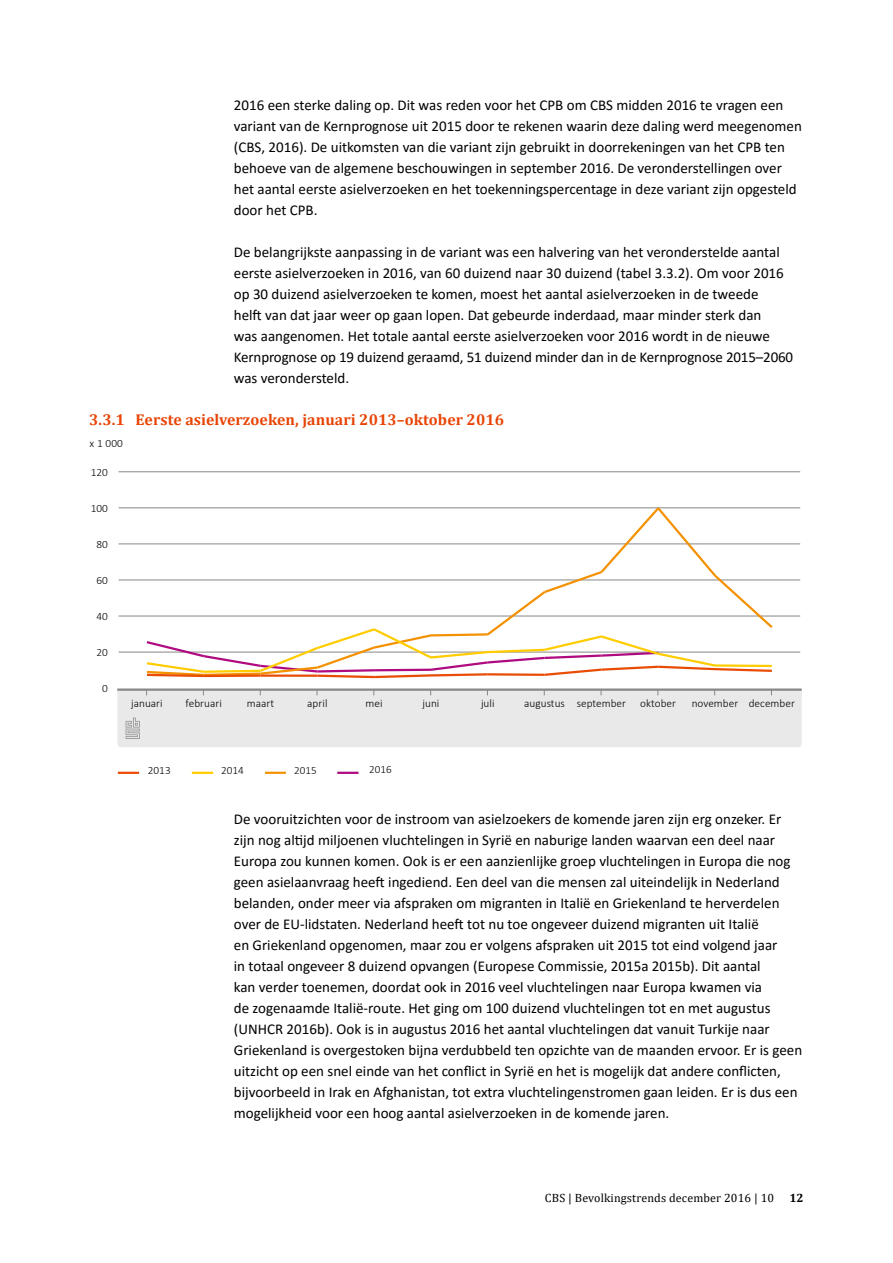
<style>
.page{position:relative;width:893px;height:1263px;background:#fff}
.page>*{position:absolute;margin:0;border:0;box-sizing:border-box;transform-origin:0 0}
.t1{font:700 15.75px "Cambria";letter-spacing:.005em;color:#e84406}
.t2{font:15px/21px "Calibri";color:#000}
.t3{font:12px "Cambria";letter-spacing:.01em;color:#000}
.t4{font:700 12px "Cambria";color:#000}
.t5{font:300 11.25px "Calibri";letter-spacing:.005em;color:#000}
.t6{font:300 11.1px "Calibri";letter-spacing:.005em;color:#000}
</style>
<div class="page">
<hr style="left:118px;top:772px;width:21px;height:2px;background:#e94c05">
<hr style="left:192px;top:772px;width:21px;height:2px;background:#fc0">
<hr style="left:337px;top:772px;width:22px;height:2px;background:#af0a7f">
<hr style="left:265px;top:772px;width:21px;height:2px;background:#f39100">
<div style="left:117px;top:691px;width:685px;height:56px;background:#e9e9e9"></div>
<hr style="left:119px;top:652px;width:681px;height:1px;background:#868786">
<hr style="left:119px;top:616px;width:681px;height:1px;background:#868786">
<hr style="left:119px;top:580px;width:681px;height:1px;background:#868786">
<hr style="left:119px;top:544px;width:681px;height:1px;background:#868786">
<hr style="left:119px;top:508px;width:681px;height:1px;background:#868786">
<hr style="left:119px;top:471px;width:681px;height:1px;background:#868786">
<svg style="left:144px;top:507px;width:631px;height:172px"></svg>
<hr style="left:117px;top:688px;width:685px;height:3px;background:#868786">
<p class="t2" style="left:234px;top:94px;width:570px">2016 een sterke daling op. Dit was reden voor het CPB om CBS midden 2016 te vragen een variant van de Kernprognose uit 2015 door te rekenen waarin deze daling werd meegenomen (CBS, 2016). De uitkomsten van die variant zijn gebruikt in doorrekeningen van het CPB ten behoeve van de algemene beschouwingen in september 2016. De veronderstellingen over het aantal eerste asielverzoeken en het toekenningspercentage in deze variant zijn opgesteld door het CPB.</p>
<p class="t2" style="left:234px;top:241px;width:561px">De belangrijkste aanpassing in de variant was een halvering van het veronderstelde aantal eerste asielverzoeken in 2016, van 60 duizend naar 30 duizend (tabel 3.3.2). Om voor 2016 op 30 duizend asielverzoeken te komen, moest het aantal asielverzoeken in de tweede<br>helft van dat jaar weer op gaan lopen. Dat gebeurde inderdaad, maar minder sterk dan<br>was aangenomen. Het totale aantal eerste asielverzoeken voor 2016 wordt in de nieuwe Kernprognose op 19 duizend geraamd, 51 duizend minder dan in de Kernprognose 2015–2060 was verondersteld.</p>
<p class="t1" style="left:89px;top:410px;width:416px">3.3.1 Eerste asielverzoeken, januari 2013–oktober 2016</p>
<p class="t5" style="left:90px;top:437px;width:35px">x 1 000</p>
<p class="t5" style="left:91px;top:465px;width:19px">120</p>
<p class="t5" style="left:91px;top:501px;width:19px">100</p>
<p class="t5" style="left:96px;top:537px;width:13px">80</p>
<p class="t5" style="left:96px;top:573px;width:13px">60</p>
<p class="t5" style="left:96px;top:609px;width:13px">40</p>
<p class="t5" style="left:96px;top:645px;width:13px">20</p>
<p class="t5" style="left:102px;top:682px;width:7px">0</p>
<p class="t5" style="left:131px;top:696px;width:33px">januari</p>
<p class="t5" style="left:186px;top:696px;width:38px">februari</p>
<p class="t5" style="left:247px;top:696px;width:29px">maart</p>
<p class="t5" style="left:307px;top:696px;width:22px">april</p>
<p class="t5" style="left:366px;top:696px;width:19px">mei</p>
<p class="t5" style="left:422px;top:696px;width:18px">juni</p>
<p class="t5" style="left:481px;top:696px;width:15px">juli</p>
<p class="t5" style="left:524px;top:696px;width:103px">augustus september</p>
<p class="t5" style="left:640px;top:696px;width:37px">oktober</p>
<p class="t5" style="left:692px;top:696px;width:105px">november december</p>
<p class="t5" style="left:148px;top:763px;width:24px">2013</p>
<p class="t5" style="left:221px;top:763px;width:24px">2014</p>
<p class="t6" style="left:294px;top:763px;width:24px">2015</p>
<p class="t6" style="left:369px;top:763px;width:24px">2016</p>
<p class="t2" style="left:234px;top:808px;width:570px">De vooruitzichten voor de instroom van asielzoekers de komende jaren zijn erg onzeker. Er zijn nog altijd miljoenen vluchtelingen in Syrië en naburige landen waarvan een deel naar Europa zou kunnen komen. Ook is er een aanzienlijke groep vluchtelingen in Europa die nog geen asielaanvraag heeft ingediend. Een deel van die mensen zal uiteindelijk in Nederland belanden, onder meer via afspraken om migranten in Italië en Griekenland te herverdelen over de EU-lidstaten. Nederland heeft tot nu toe ongeveer duizend migranten uit Italië<br>en Griekenland opgenomen, maar zou er volgens afspraken uit 2015 tot eind volgend jaar<br>in totaal ongeveer 8 duizend opvangen (Europese Commissie, 2015a 2015b). Dit aantal<br>kan verder toenemen, doordat ook in 2016 veel vluchtelingen naar Europa kwamen via<br>de zogenaamde Italië-route. Het ging om 100 duizend vluchtelingen tot en met augustus (UNHCR 2016b). Ook is in augustus 2016 het aantal vluchtelingen dat vanuit Turkije naar Griekenland is overgestoken bijna verdubbeld ten opzichte van de maanden ervoor. Er is geen uitzicht op een snel einde van het conflict in Syrië en het is mogelijk dat andere conflicten, bijvoorbeeld in Irak en Afghanistan, tot extra vluchtelingenstromen gaan leiden. Er is dus een mogelijkheid voor een hoog aantal asielverzoeken in de komende jaren.</p>
<p class="t3" style="left:545px;top:1191px;width:231px">CBS | Bevolkingstrends december 2016 | 10</p>
<p class="t4" style="left:789px;top:1191px;width:16px">12</p>
</div>
